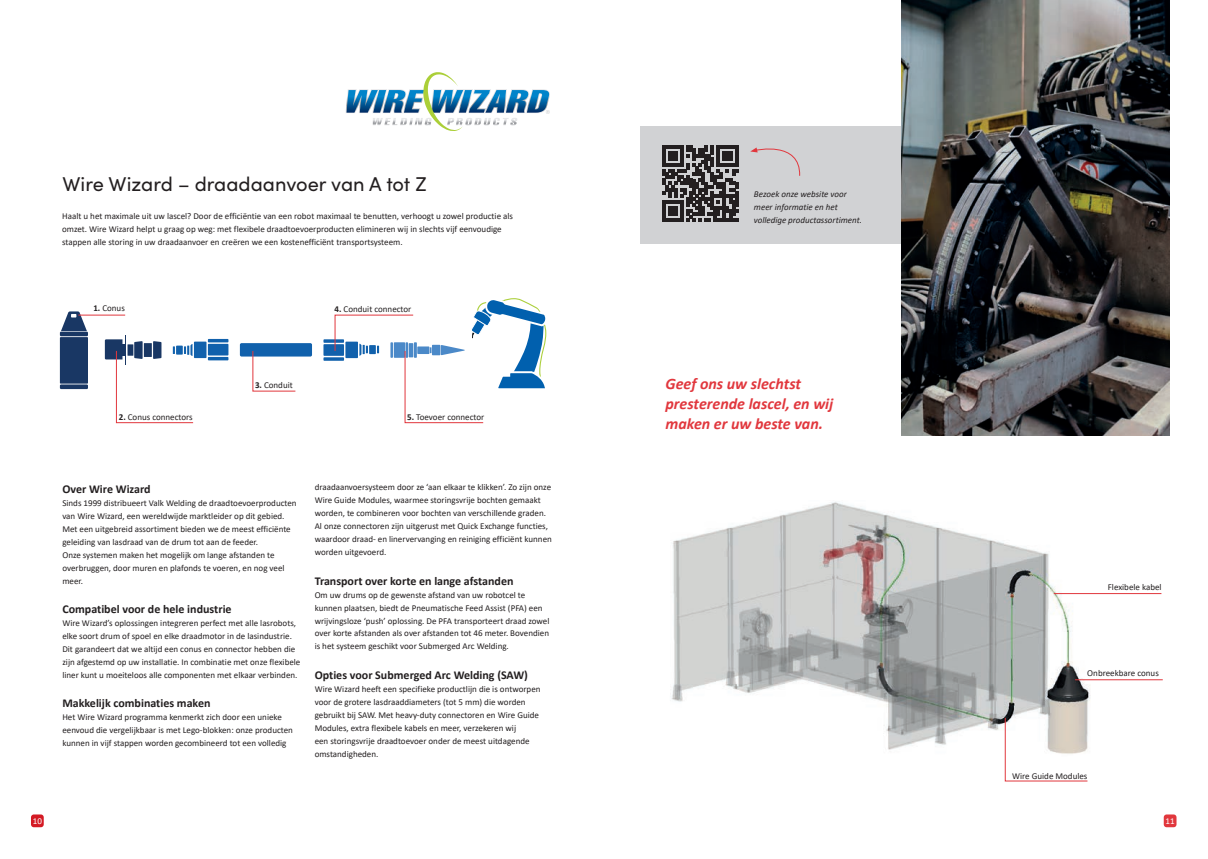
<style>
.page{position:relative;width:1208px;height:859px;background:#fff}
.page>*{position:absolute;margin:0;border:0;box-sizing:border-box;transform-origin:0 0}
.t1{font:20px "Sofia Pro";color:#231f20}
.t2{font:italic 700 16px/20px "Calibri";color:#e1373d}
.t3{font:700 12px "Calibri";color:#231f20}
.t4{font:9px/13px "Calibri";color:#231f20}
.t5{font:italic 9px/13px "Calibri";color:#231f20}
.t6{font:9px "Calibri";color:#fff}
.s1{font-weight:700}
</style>
<div class="page">
<div style="left:31px;top:814px;width:13px;height:13px;background:#d41a24;border-radius:3px"></div>
<div style="left:1163px;top:814px;width:13px;height:13px;background:#e1373d;border-radius:3px"></div>
<div style="left:194px;top:342px;width:12px;height:16px;background:#1161ac"></div>
<hr style="left:208px;top:339px;width:20px;height:3px;background:#1161ac">
<hr style="left:208px;top:357px;width:20px;height:3px;background:#1161ac">
<div style="left:208px;top:344px;width:20px;height:11px;background:#1161ac"></div>
<svg style="left:323px;top:357px;width:21px;height:4px"></svg>
<svg style="left:323px;top:339px;width:21px;height:4px"></svg>
<div style="left:323px;top:344px;width:21px;height:12px;background:#1161ac"></div>
<div style="left:240px;top:343px;width:72px;height:14px;background:#1161ac;border-radius:2px"></div>
<svg style="left:61px;top:311px;width:26px;height:20px"></svg>
<div style="left:60px;top:337px;width:28px;height:47px;background:#193764"></div>
<div style="left:60px;top:384px;width:28px;height:5px;background:#193764"></div>
<hr style="left:60px;top:332px;width:28px;height:4px;background:#193764">
<div style="left:640px;top:126px;width:276px;height:118px;background:#d1d2d4"></div>
<img style="left:671px;top:502px;width:419px;height:248px">
<svg style="left:105px;top:335px;width:89px;height:89px"></svg>
<svg style="left:252px;top:351px;width:44px;height:41px"></svg>
<hr style="left:78px;top:315px;width:47px;height:1px;background:#e1373d">
<hr style="left:1053px;top:593px;width:108px;height:1px;background:#e1373d">
<hr style="left:1075px;top:679px;width:87px;height:1px;background:#e1373d">
<svg style="left:1004px;top:717px;width:84px;height:65px"></svg>
<svg style="left:334px;top:298px;width:213px;height:126px"></svg>
<svg style="left:345px;top:72px;width:205px;height:59px"></svg>
<img style="left:901px;top:0;width:268px;height:435px">
<svg style="left:662px;top:145px;width:76px;height:76px"></svg>
<svg style="left:750px;top:147px;width:50px;height:29px"></svg>
<h1 class="t1" style="left:63px;top:169px;width:366px">Wire Wizard – draadaanvoer van A tot Z</h1>
<p class="t4" style="left:62px;top:209px;width:452px">Haalt u het maximale uit uw lascel? Door de efficiëntie van een robot maximaal te benutten, verhoogt u zowel productie als omzet. Wire Wizard helpt u graag op weg: met flexibele draadtoevoerproducten elimineren wij in slechts vijf eenvoudige stappen alle storing in uw draadaanvoer en creëren we een kostenefficiënt transportsysteem.</p>
<p class="t4" style="left:93px;top:301px;width:33px"><span class="s1">1.</span> Conus</p>
<p class="t4" style="left:334px;top:302px;width:78px"><span class="s1">4.</span> Conduit connector</p>
<p class="t4" style="left:119px;top:410px;width:75px"><span class="s1">2.</span> Conus connectors</p>
<p class="t4" style="left:255px;top:378px;width:39px"><span class="s1">3.</span> Conduit</p>
<p class="t4" style="left:407px;top:410px;width:79px"><span class="s1">5.</span> Toevoer connector</p>
<h3 class="t3" style="left:62px;top:480px;width:90px">Over Wire Wizard</h3>
<p class="t4" style="left:62px;top:496px;width:236px">Sinds 1999 distribueert Valk Welding de draadtoevoerproducten van Wire Wizard, een wereldwijde marktleider op dit gebied.<br>Met een uitgebreid assortiment bieden we de meest efficiënte geleiding van lasdraad van de drum tot aan de feeder.<br>Onze systemen maken het mogelijk om lange afstanden te overbruggen, door muren en plafonds te voeren, en nog veel meer.</p>
<h3 class="t3" style="left:62px;top:600px;width:171px">Compatibel voor de hele industrie</h3>
<p class="t4" style="left:62px;top:616px;width:239px">Wire Wizard’s oplossingen integreren perfect met alle lasrobots, elke soort drum of spoel en elke draadmotor in de lasindustrie.<br>Dit garandeert dat we altijd een conus en connector hebben die zijn afgestemd op uw installatie. In combinatie met onze flexibele liner kunt u moeiteloos alle componenten met elkaar verbinden.</p>
<h3 class="t3" style="left:62px;top:694px;width:150px">Makkelijk combinaties maken</h3>
<p class="t4" style="left:62px;top:710px;width:232px">Het Wire Wizard programma kenmerkt zich door een unieke eenvoud die vergelijkbaar is met Lego-blokken: onze producten kunnen in vijf stappen worden gecombineerd tot een volledig</p>
<p class="t4" style="left:315px;top:481px;width:239px">draadaanvoersysteem door ze ‘aan elkaar te klikken’. Zo zijn onze Wire Guide Modules, waarmee storingsvrije bochten gemaakt worden, te combineren voor bochten van verschillende graden.<br>Al onze connectoren zijn uitgerust met Quick Exchange functies, waardoor draad- en linervervanging en reiniging efficiënt kunnen worden uitgevoerd.</p>
<h3 class="t3" style="left:315px;top:572px;width:200px">Transport over korte en lange afstanden</h3>
<p class="t4" style="left:315px;top:588px;width:236px">Om uw drums op de gewenste afstand van uw robotcel te kunnen plaatsen, biedt de Pneumatische Feed Assist (PFA) een wrijvingsloze ‘push’ oplossing. De PFA transporteert draad zowel over korte afstanden als over afstanden tot 46 meter. Bovendien is het systeem geschikt voor Submerged Arc Welding.</p>
<h3 class="t3" style="left:315px;top:666px;width:215px">Opties voor Submerged Arc Welding (SAW)</h3>
<p class="t4" style="left:315px;top:682px;width:227px">Wire Wizard heeft een specifieke productlijn die is ontworpen voor de grotere lasdraaddiameters (tot 5 mm) die worden gebruikt bij SAW. Met heavy-duty connectoren en Wire Guide Modules, extra flexibele kabels en meer, verzekeren wij<br>een storingsvrije draadtoevoer onder de meest uitdagende omstandigheden.</p>
<p class="t5" style="left:754px;top:187px;width:110px">Bezoek onze website voor meer informatie en het volledige productassortiment.</p>
<h2 class="t2" style="left:665px;top:373px;width:169px">Geef ons uw slechtst presterende lascel, en wij maken er uw beste van.</h2>
<p class="t4" style="left:1107px;top:580px;width:55px">Flexibele kabel</p>
<p class="t4" style="left:1087px;top:666px;width:73px">Onbreekbare conus</p>
<p class="t4" style="left:1012px;top:769px;width:77px">Wire Guide Modules</p>
<p class="t6" style="left:33px;top:815px;width:11px">10</p>
<p class="t6" style="left:1165px;top:815px;width:11px">11</p>
</div>
